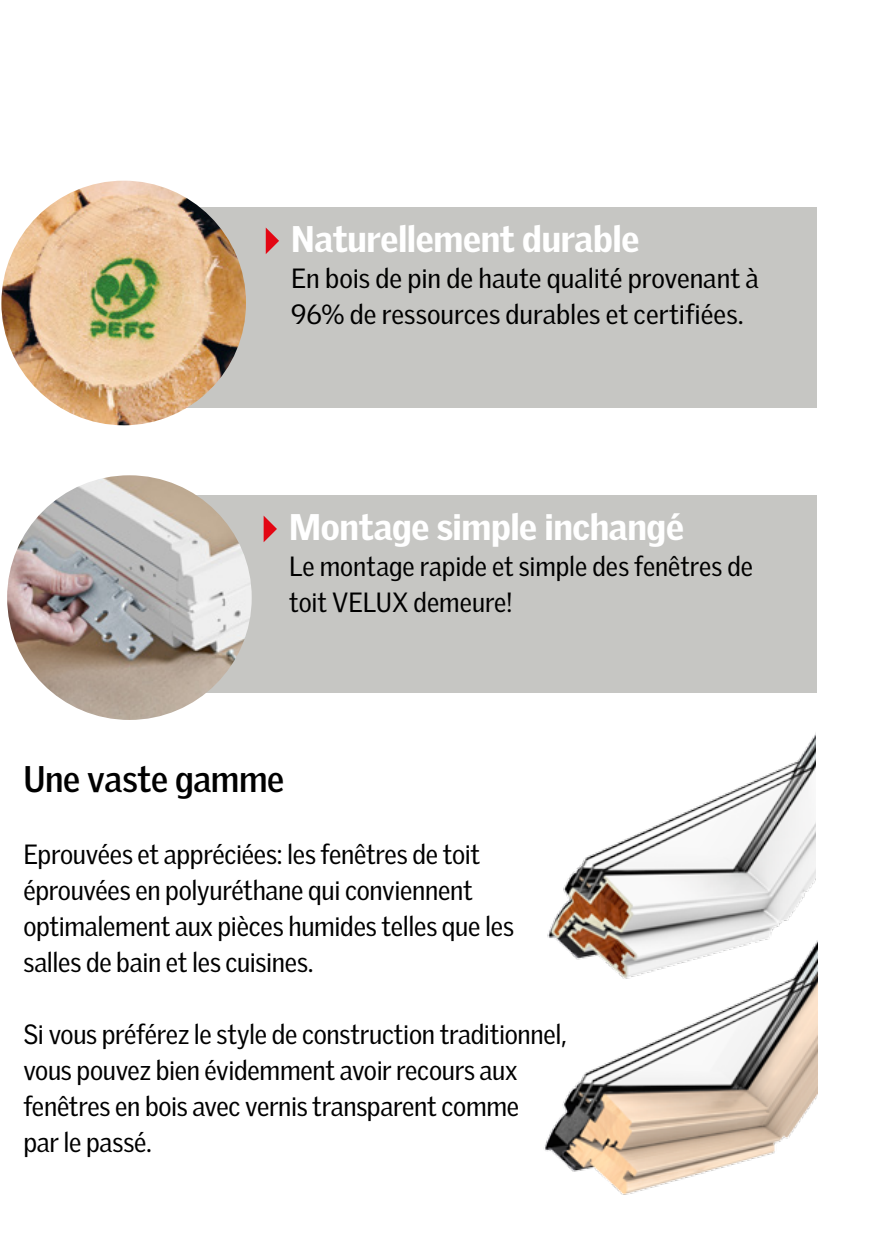
<style>
.page{position:relative;width:893px;height:1259px;background:#fff}
.page>*{position:absolute;margin:0;border:0;box-sizing:border-box;transform-origin:0 0}
.t1{font:900 36px "Velux Gothic";letter-spacing:-.01em;color:#fff}
.t2{font:700 36px "Velux Gothic";letter-spacing:-.01em;color:#000}
.t3{font:27px/36px "Velux Gothic";letter-spacing:-.01em;color:#000}
.t4{font:27px/36px "Velux Gothic";letter-spacing:-.01em;color:#000;scale:.96 1}
</style>
<div class="page">
<img style="left:547px;top:732px;width:269px;height:204px">
<img style="left:545px;top:936px;width:272px;height:259px">
<div style="left:94px;top:207px;width:722px;height:200px;background:#c6c6c3"></div>
<div style="left:123px;top:496px;width:693px;height:197px;background:#c6c6c3"></div>
<img style="left:1px;top:181px;width:245px;height:244px;border-radius:122px">
<img style="left:7px;top:475px;width:245px;height:245px;border-radius:122px">
<svg style="left:264px;top:516px;width:13px;height:26px"></svg>
<svg style="left:266px;top:228px;width:13px;height:26px"></svg>
<h1 class="t1" style="left:291px;top:216px;width:350px">Naturellement durable</h1>
<p class="t3" style="left:291px;top:260px;width:469px">En bois de pin de haute qualité provenant à<br>96% de ressources durables et certifiées.</p>
<h1 class="t1" style="left:289px;top:504px;width:396px">Montage simple inchangé</h1>
<p class="t4" style="left:289px;top:548px;width:485px">Le montage rapide et simple des fenêtres de toit VELUX demeure!</p>
<h1 class="t2" style="left:23px;top:756px;width:262px">Une vaste gamme</h1>
<p class="t3" style="left:23px;top:836px;width:492px">Eprouvées et appréciées: les fenêtres de toit éprouvées en polyuréthane qui conviennent optimalement aux pièces humides telles que les salles de bain et les cuisines.</p>
<p class="t3" style="left:23px;top:1016px;width:545px">Si vous préférez le style de construction traditionnel, vous pouvez bien évidemment avoir recours aux fenêtres en bois avec vernis transparent comme<br>par le passé.</p>
</div>
